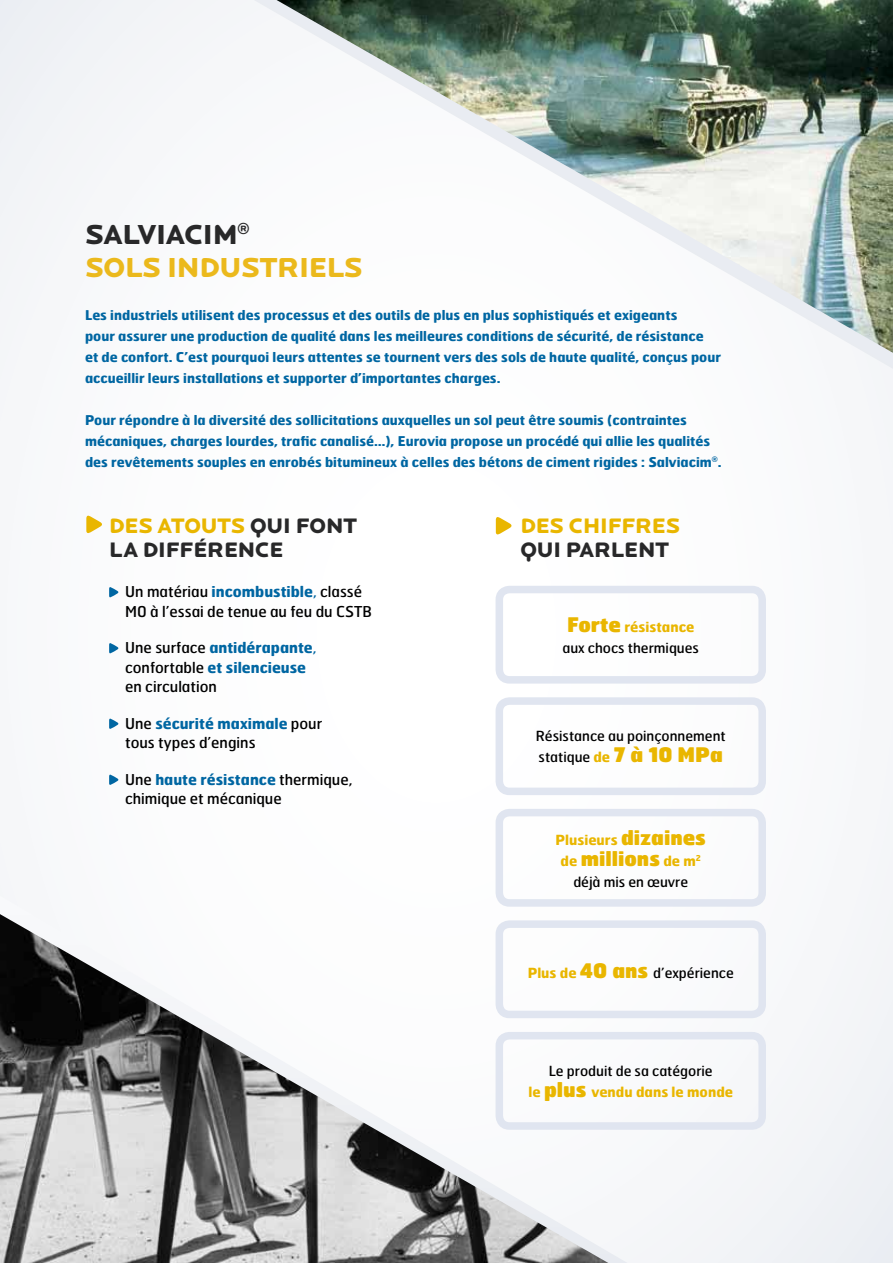
<style>
.page{position:relative;width:893px;height:1263px;background:#fbfbfc}
.page>*{position:absolute;margin:0;border:0;box-sizing:border-box;transform-origin:0 0}
.t1{font:900 28.5px "Locator Display";color:#ebb91c}
.t2{font:900 28.5px "Locator Display";color:#282829}
.t3{font:900 21.75px "Locator Display";letter-spacing:-.005em;color:#282829}
.t4{font:900 21.75px "Locator Display";color:#e9b600}
.t5{font:900 20.1px "Hermes";color:#e9b600}
.t6{font:900 16.65px "Locator Display";color:#282829}
.t7{font:15px/19.5px "Hermes";color:#000}
.t8{font:13.95px/21px "Hermes";color:#000;text-align:center}
.t9{font:700 13.95px "Hermes";color:#e9b600}
.t10{font:700 13.5px/21px "Hermes";color:#0066a2}
.s1{font-weight:700;color:#0066a2}
.s2{color:#0066a2}
.s3{font-weight:900;font-size:20.1px;color:#e9b600}
.s4{font-weight:700;color:#e9b600}
.s5{font-weight:900;font-size:20.1px}
.s6{font-weight:700;font-size:13.95px}
</style>
<div class="page">
<img style="left:277px;top:0;width:616px;height:353px">
<svg style="left:109px;top:587px;width:9px;height:10px"></svg>
<svg style="left:109px;top:643px;width:9px;height:10px"></svg>
<svg style="left:109px;top:719px;width:9px;height:10px"></svg>
<svg style="left:109px;top:775px;width:9px;height:10px"></svg>
<svg style="left:86px;top:516px;width:16px;height:17px"></svg>
<img style="left:0;top:914px;width:608px;height:349px">
<svg style="left:496px;top:517px;width:15px;height:17px"></svg>
<div style="left:496px;top:697px;width:270px;height:98px;border:8px solid #e0e5f0;border-radius:10px"></div>
<div style="left:496px;top:586px;width:270px;height:98px;border:8px solid #e0e5f0;border-radius:10px"></div>
<div style="left:496px;top:920px;width:270px;height:98px;border:8px solid #e0e5f0;border-radius:10px"></div>
<div style="left:496px;top:1032px;width:270px;height:98px;border:8px solid #e0e5f0;border-radius:10px"></div>
<div style="left:496px;top:809px;width:270px;height:98px;border:8px solid #e0e5f0;border-radius:10px"></div>
<h1 class="t2" style="left:85px;top:217px;width:88px">SALVIACIM</h1>
<p class="t6" style="left:238px;top:219px;width:14px">®</p>
<h1 class="t1" style="left:85px;top:250px;width:153px">SOLSIN DUSTRIE</h1>
<h1 class="t1" style="left:327px;top:250px;width:35px">LS</h1>
<p class="t10" style="left:85px;top:304px;width:637px">Les industriels utilisent des processus et des outils de plus en plus sophistiqués et exigeants<br>pour assurer une production de qualité dans les meilleures conditions de sécurité, de résistance<br>et de confort. C’est pourquoi leurs attentes se tournent vers des sols de haute qualité, conçus pour accueillir leurs installations et supporter d’importantes charges.</p>
<p class="t10" style="left:85px;top:409px;width:638px">Pour répondre à la diversité des sollicitations auxquelles un sol peut être soumis (contraintes mécaniques, charges lourdes, trafic canalisé…), Eurovia propose un procédé qui allie les qualités des revêtements souples en enrobés bitumineux à celles des bétons de ciment rigides : Salviacim<sup>®</sup>.</p>
<h2 class="t4" style="left:109px;top:512px;width:64px">DES ATOUTS</h2>
<h2 class="t3" style="left:250px;top:512px;width:14px">QUI</h2>
<h2 class="t3" style="left:296px;top:512px;width:16px">FONT</h2>
<h2 class="t3" style="left:109px;top:537px;width:114px">LA DIFFÉRENCE</h2>
<p class="t7" style="left:125px;top:582px;width:248px">Un matériau <span class="s1">incombustible</span><span class="s2">,</span> classé<br>M0 à l’essai de tenue au feu du CSTB</p>
<p class="t7" style="left:125px;top:638px;width:193px">Une surface <span class="s1">antidérapante</span><span class="s2">, </span>confortable <span class="s1">et silencieuse </span>en circulation</p>
<p class="t7" style="left:125px;top:713px;width:199px">Une <span class="s1">sécurité maximale</span> pour tous types d’engins</p>
<p class="t7" style="left:125px;top:769px;width:229px">Une <span class="s1">haute résistance</span> thermique, chimique et mécanique</p>
<h2 class="t4" style="left:520px;top:512px;width:64px">DES CHIFFRES</h2>
<h2 class="t3" style="left:520px;top:537px;width:14px">QUI</h2>
<h2 class="t3" style="left:566px;top:537px;width:16px">PAR</h2>
<h2 class="t3" style="left:611px;top:537px;width:29px">LENT</h2>
<p class="t8" style="left:562px;top:616px;width:138px"><span class="s3">Forte</span> <span class="s4">résistance </span>aux chocs thermiques</p>
<p class="t8" style="left:536px;top:725px;width:192px;text-align:left">Résistance au poinçonnement statique <span class="s4">de</span> <span class="s3">7 à 10 MPa</span></p>
<p class="t9" style="left:556px;top:831px;width:152px">Plusieurs <span class="s5">dizaines</span></p>
<h3 class="t5" style="left:561px;top:845px;width:142px"><span class="s6">de</span> millions <span class="s6">de m</span><sup>2</sup></h3>
<p class="t8" style="left:573px;top:871px;width:116px">déjà mis en œuvre</p>
<p class="t8" style="left:528px;top:961px;width:208px"><span class="s4">Plus de</span> <span class="s3">40 ans</span> d’expérience</p>
<p class="t8" style="left:528px;top:1060px;width:206px">Le produit de sa catégorie<br><span class="s4">le</span> <span class="s3">plus</span> <span class="s4">vendu dans le monde</span></p>
</div>
